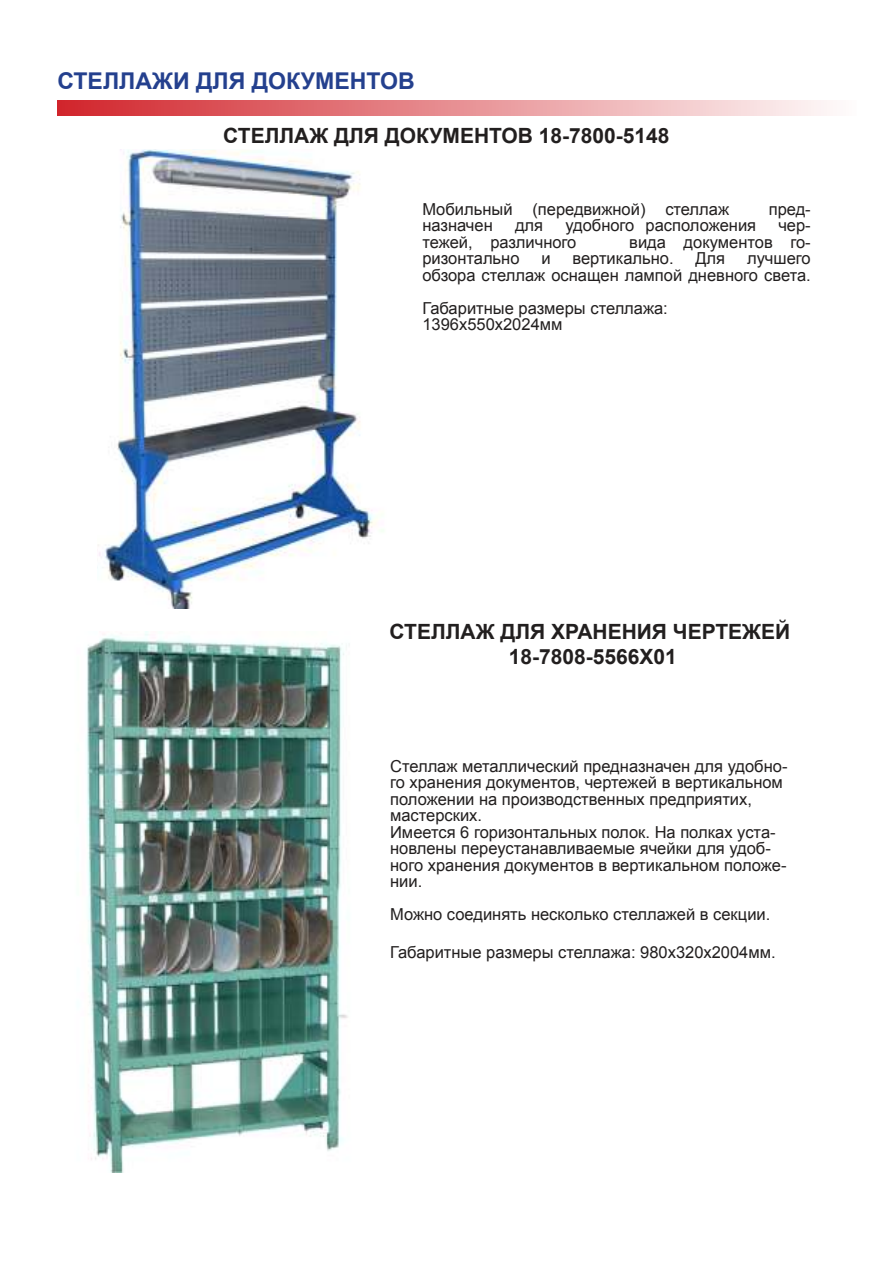
<style>
.page{position:relative;width:893px;height:1263px;background:#fff}
.page>*{position:absolute;margin:0;border:0;box-sizing:border-box;transform-origin:0 0}
.t1{font:700 23.1px "Arial";color:#24408e}
.t2{font:700 21px/25.2px "Arial";color:#221f1f;text-align:center}
.t3{font:16.5px/16.5px "Arial";color:#221f1f}
</style>
<div class="page">
<div style="left:57px;top:100px;width:800px;height:16px;background:linear-gradient(to right,#d1242b,#fefcfc)"></div>
<img style="left:86px;top:631px;width:262px;height:541px">
<img style="left:98px;top:149px;width:286px;height:459px">
<h1 class="t1" style="left:57px;top:65px;width:359px">СТЕЛЛАЖИ ДЛЯ ДОКУМЕНТОВ</h1>
<p class="t2" style="left:223px;top:123px;width:448px">СТЕЛЛАЖ ДЛЯ ДОКУМЕНТОВ 18-7800-5148</p>
<p class="t3" style="left:422px;top:201px;width:308px">Мобильный (передвижной) стеллаж</p>
<p class="t3" style="left:769px;top:201px;width:44px">пред-</p>
<p class="t3" style="left:422px;top:218px;width:72px">назначен</p>
<p class="t3" style="left:515px;top:218px;width:30px">для</p>
<p class="t3" style="left:565px;top:218px;width:192px">удобного расположения</p>
<p class="t3" style="left:778px;top:218px;width:34px">чер-</p>
<p class="t3" style="left:422px;top:234px;width:156px">тежей, различного</p>
<p class="t3" style="left:629px;top:234px;width:183px">вида документов го-</p>
<p class="t3" style="left:422px;top:251px;width:99px">ризонтально</p>
<p class="t3" style="left:541px;top:251px;width:11px">и</p>
<p class="t3" style="left:572px;top:251px;width:103px">вертикально.</p>
<p class="t3" style="left:695px;top:251px;width:31px">Для</p>
<p class="t3" style="left:422px;top:251px;width:390px;text-align:right">лучшего<br>обзора стеллаж оснащен лампой дневного света.</p>
<p class="t3" style="left:422px;top:300px;width:247px">Габаритные размеры стеллажа:<br>1396х550х2024мм</p>
<p class="t2" style="left:390px;top:620px;width:402px">СТЕЛЛАЖ ДЛЯ ХРАНЕНИЯ ЧЕРТЕЖЕЙ<br>18-7808-5566X01</p>
<p class="t3" style="left:390px;top:758px;width:399px">Стеллаж металлический предназначен для удобно&shy;го хранения документов, чертежей в вертикальном положении на производственных предприятих, мастерских.<br>Имеется 6 горизонтальных полок. На полках уста&shy;новлены переустанавливаемые ячейки для удоб&shy;ного хранения документов в вертикальном положе&shy;нии.</p>
<p class="t3" style="left:390px;top:906px;width:382px">Можно соединять несколько стеллажей в секции.</p>
<p class="t3" style="left:390px;top:944px;width:387px">Габаритные размеры стеллажа: 980х320х2004мм.</p>
</div>
